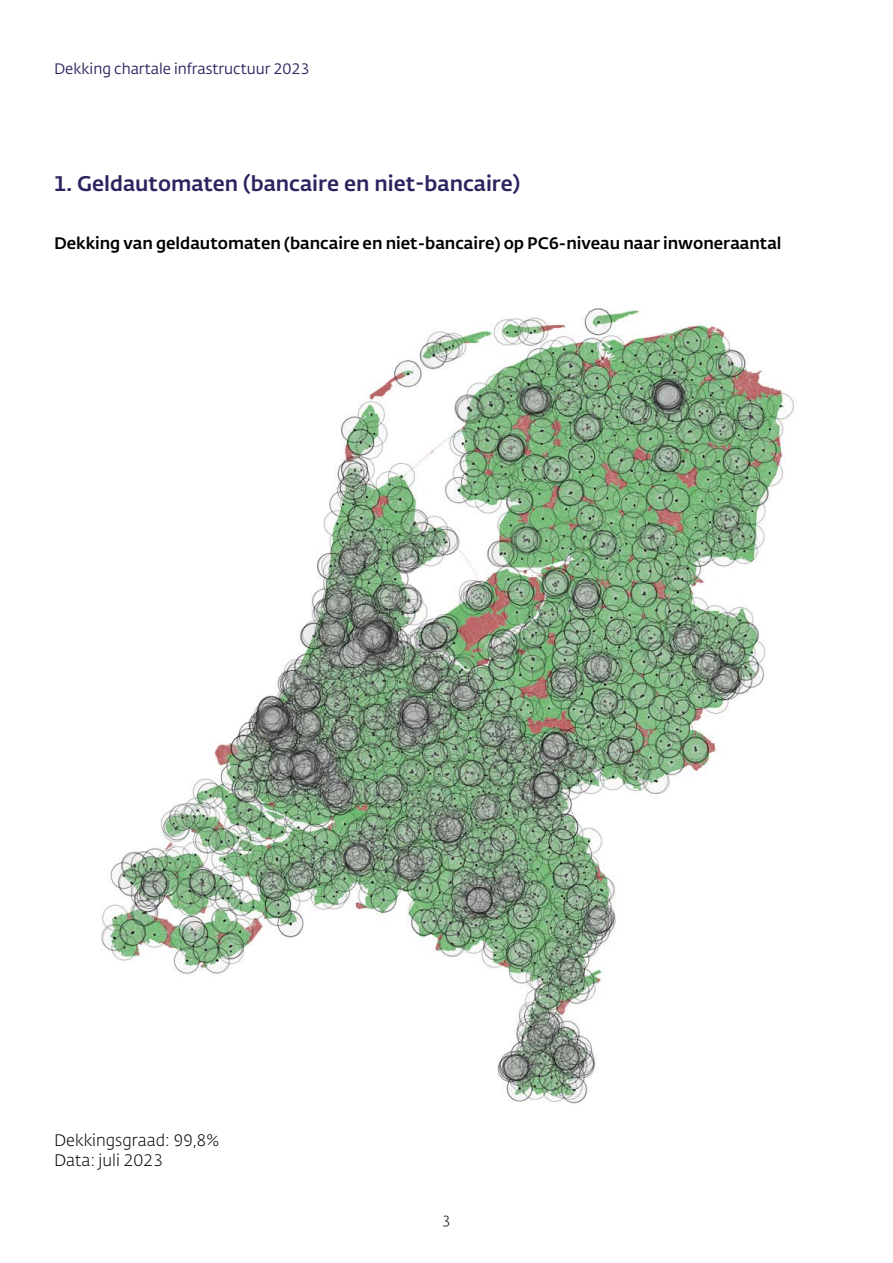
<style>
.page{position:relative;width:893px;height:1263px;background:#fff}
.page>*{position:absolute;margin:0;border:0;box-sizing:border-box;transform-origin:0 0}
.t1{font:500 21px "DNB Fedra";color:#2b255f}
.t2{font:500 16.5px "DNB Fedra";color:#000}
.t3{font:300 16.5px/19.5px "DNB Fedra";color:#000}
.t4{font:15px "DNB Fedra";color:#2b255f}
.t5{font:300 15px "DNB Fedra";color:#000}
</style>
<div class="page">
<img style="left:100px;top:308px;width:696px;height:796px">
<p class="t4" style="left:54px;top:59px;width:257px">Dekking chartale infrastructuur 2023</p>
<p class="t1" style="left:54px;top:170px;width:468px">1. Geldautomaten (bancaire en niet-bancaire)</p>
<p class="t2" style="left:54px;top:233px;width:729px">Dekking van geldautomaten (bancaire en niet-bancaire) op PC6-niveau naar inwoneraantal</p>
<p class="t3" style="left:54px;top:1131px;width:167px">Dekkingsgraad: 99,8%<br>Data: juli 2023</p>
<p class="t5" style="left:443px;top:1210px;width:9px">3</p>
</div>
